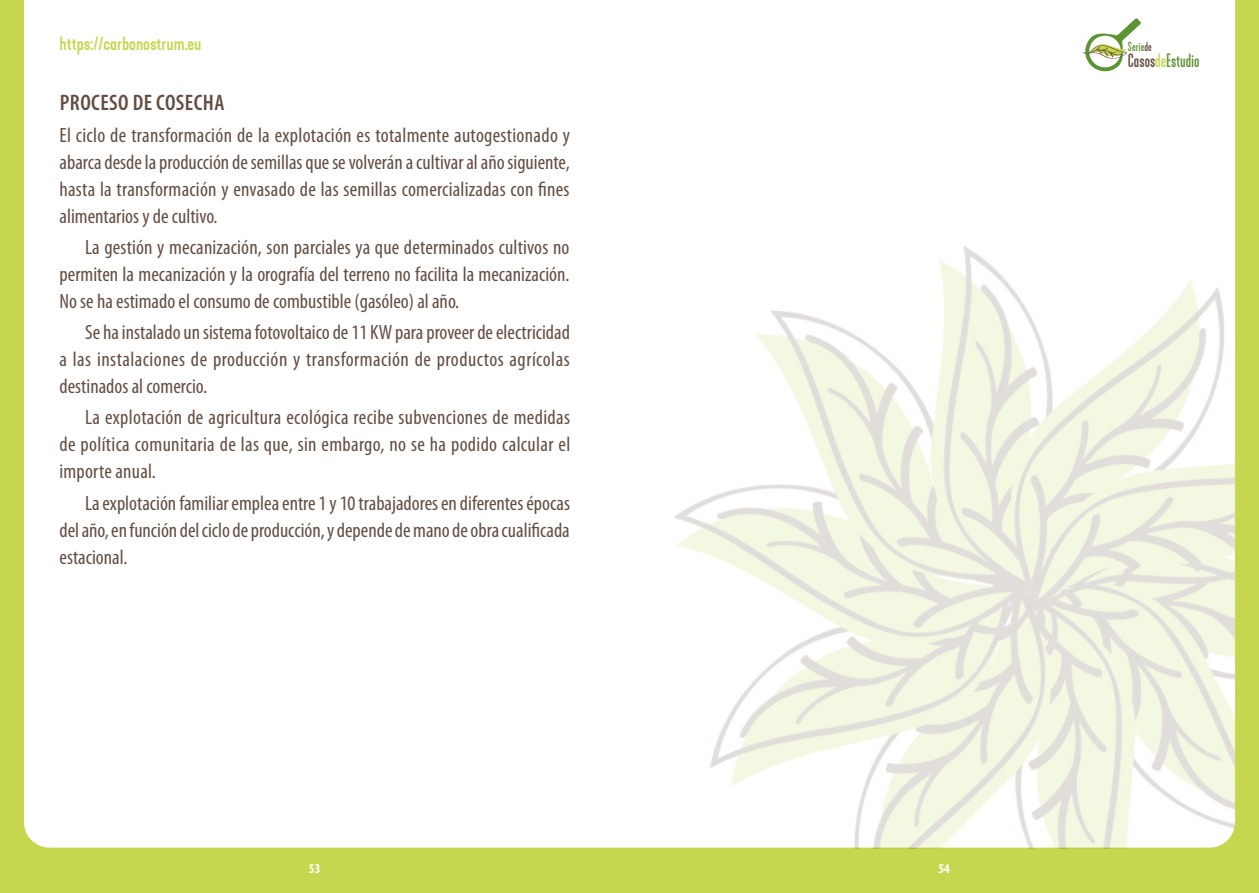
<style>
.page{position:relative;width:1259px;height:893px;background:#c7d64f}
.page>*{position:absolute;margin:0;border:0;box-sizing:border-box;transform-origin:0 0}
.t1{font:600 condensed 22.5px "Myriad Pro";letter-spacing:.02em;color:#634e42}
.t2{font:condensed 20.7px/27px "Myriad Pro";color:#634e42;text-align:justify}
.t3{font:500 18px "Kapra Neue";color:#c7d64f}
.t4{font:condensed 18px "Kapra Neue";color:#5e9333}
.t5{font:700 condensed 13.5px "Myriad Pro";color:#fff}
.t6{font:condensed 12.3px "Kapra Neue";letter-spacing:.01em;color:#5e9333}
.s1{color:#634e42}
.s2{color:#c7d64f}
</style>
<div class="page">
<div style="left:24px;top:0;width:1211px;height:848px;background:#fff"></div>
<svg style="left:1082px;top:18px;width:59px;height:55px;background:#dae4cb"></svg>
<img style="left:656px;top:225px;width:579px;height:623px">
<p class="t3" style="left:60px;top:32px;width:143px">https://carbonostrum.eu</p>
<p class="t6" style="left:1128px;top:39px;width:25px">Serie<span class="s1">de</span></p>
<p class="t4" style="left:1128px;top:50px;width:73px"><span class="s1">Casos</span><span class="s2">de</span>Estudio</p>
<p class="t1" style="left:60px;top:89px;width:166px">PROCESO DE COSECHA</p>
<p class="t2" style="left:60px;top:121px;width:512px">El ciclo de transformación de la explotación es totalmente autogestionado y abarca desde la producción de semillas que se volverán a cultivar al año siguiente, hasta la transformación y envasado de las semillas comercializadas con fines alimentarios y de cultivo.</p>
<p class="t2" style="left:60px;top:233px;width:511px;text-indent:26px">La gestión y mecanización, son parciales ya que determinados cultivos no permiten la mecanización y la orografía del terreno no facilita la mecanización.<br>No se ha estimado el consumo de combustible (gasóleo) al año.</p>
<p class="t2" style="left:60px;top:319px;width:512px;text-indent:26px">Se ha instalado un sistema fotovoltaico de 11 KW para proveer de electricidad a las instalaciones de producción y transformación de productos agrícolas destinados al comercio.</p>
<p class="t2" style="left:60px;top:404px;width:512px;text-indent:26px">La explotación de agricultura ecológica recibe subvenciones de medidas de política comunitaria de las que, sin embargo, no se ha podido calcular el importe anual.</p>
<p class="t2" style="left:60px;top:489px;width:512px;text-indent:26px">La explotación familiar emplea entre 1 y 10 trabajadores en diferentes épocas del año, en función del ciclo de producción, y depende de mano de obra cualificada estacional.</p>
<p class="t5" style="left:309px;top:860px;width:13px">53</p>
<p class="t5" style="left:938px;top:860px;width:13px">54</p>
</div>
